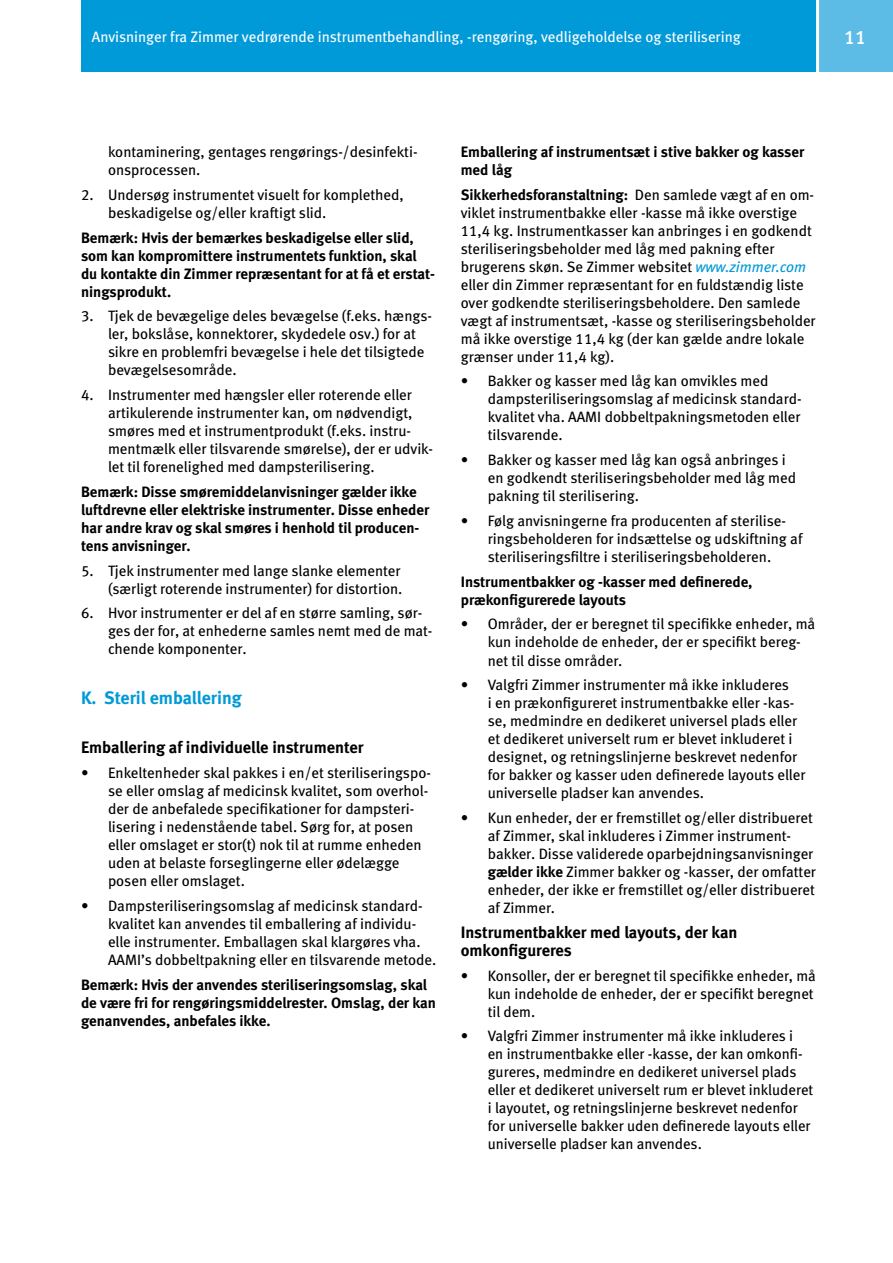
<style>
.page{position:relative;width:893px;height:1263px;background:#fff}
.page>*{position:absolute;margin:0;border:0;box-sizing:border-box;transform-origin:0 0}
.t1{font:19.5px "Meta Medium LF";color:#fff}
.t2{font:18px "Meta Bold LF";color:#009ad9}
.t3{font:16.5px/18px "Meta Bold LF";color:#000}
.t4{font:15px/18px "Meta Book LF";color:#000}
.t5{font:15px/18px "Meta Bold LF";color:#000}
.t6{font:15px "Meta Book LF";color:#fff}
.s1{font-family:"Meta Book LF"}
.s2{font-style:italic;color:#009ad9}
.s3{font-family:"Meta Bold LF"}
</style>
<div class="page">
<div style="left:81px;top:0;width:737px;height:72px;background:#009ad9"></div>
<div style="left:819px;top:0;width:74px;height:72px;background:#5dbce6"></div>
<hr style="left:816px;top:0;width:3px;height:75px;background:#fff">
<p class="t6" style="left:92px;top:28px;width:650px">Anvisninger fra Zimmer vedrørende instrumentbehandling, -rengøring, vedligeholdelse og sterilisering</p>
<h1 class="t1" style="left:844px;top:26px;width:23px">11</h1>
<p class="t4" style="left:108px;top:143px;width:311px">kontaminering, gentages rengørings-/desinfekti&shy;onsprocessen.</p>
<p class="t4" style="left:108px;top:185px;width:297px;text-indent:-27px">2. Undersøg instrumentet visuelt for komplethed, beskadigelse og/eller kraftigt slid.</p>
<p class="t5" style="left:81px;top:228px;width:356px">Bemærk: Hvis der bemærkes beskadigelse eller slid, som kan kompromittere instrumentets funktion, skal du kontakte din Zimmer repræsentant for at få et erstat&shy;ningsprodukt.</p>
<p class="t4" style="left:108px;top:307px;width:325px;text-indent:-27px">3. Tjek de bevægelige deles bevægelse (f.eks. hængs&shy;ler, bokslåse, konnektorer, skydedele osv.) for at sikre en problemfri bevægelse i hele det tilsigtede bevægelsesområde.</p>
<p class="t4" style="left:108px;top:386px;width:326px;text-indent:-27px">4. Instrumenter med hængsler eller roterende eller artikulerende instrumenter kan, om nødvendigt, smøres med et instrumentprodukt (f.eks. instru&shy;mentmælk eller tilsvarende smørelse), der er udvik&shy;let til forenelighed med dampsterilisering.</p>
<p class="t5" style="left:81px;top:482px;width:350px">Bemærk: Disse smøremiddelanvisninger gælder ikke luftdrevne eller elektriske instrumenter. Disse enheder har andre krav og skal smøres i henhold til producen&shy;tens anvisninger.</p>
<p class="t4" style="left:81px;top:561px;width:323px;text-align:right">5. Tjek instrumenter med lange slanke elementer (særligt roterende instrumenter) for distortion.</p>
<p class="t4" style="left:108px;top:604px;width:326px;text-indent:-27px">6. Hvor instrumenter er del af en større samling, sør&shy;ges der for, at enhederne samles nemt med de mat&shy;chende komponenter.</p>
<p class="t2" style="left:81px;top:687px;width:162px">K. Steril emballering</p>
<p class="t3" style="left:81px;top:738px;width:284px">Emballering af individuelle instrumenter</p>
<p class="t4" style="left:108px;top:764px;width:324px;text-indent:-27px">• Enkeltenheder skal pakkes i en/et steriliseringspo&shy;se eller omslag af medicinsk kvalitet, som overhol&shy;der de anbefalede specifikationer for dampsteri&shy;lisering i nedenstående tabel. Sørg for, at posen eller omslaget er stor(t) nok til at rumme enheden uden at belaste forseglingerne eller ødelægge posen eller omslaget.</p>
<p class="t4" style="left:108px;top:896px;width:330px;text-indent:-27px">• Dampsteriliseringsomslag af medicinsk standard&shy;kvalitet kan anvendes til emballering af individu&shy;elle instrumenter. Emballagen skal klargøres vha.<br>AAMI’s dobbeltpakning eller en tilsvarende metode.</p>
<p class="t5" style="left:81px;top:975px;width:356px">Bemærk: Hvis der anvendes steriliseringsomslag, skal de være fri for rengøringsmiddelrester. Omslag, der kan genanvendes, anbefales ikke.</p>
<p class="t5" style="left:461px;top:143px;width:345px">Emballering af instrumentsæt i stive bakker og kasser med låg</p>
<p class="t5" style="left:461px;top:185px;width:355px">Sikkerhedsforanstaltning: <span class="s1">Den samlede vægt af en om-</span></p>
<p class="t4" style="left:461px;top:203px;width:356px">viklet instrumentbakke eller -kasse må ikke overstige 11,4 kg. Instrumentkasser kan anbringes i en godkendt steriliseringsbeholder med låg med pakning efter brugerens skøn. Se Zimmer websitet <span class="s2">www.zimmer.com </span>eller din Zimmer repræsentant for en fuldstændig liste over godkendte steriliseringsbeholdere. Den samlede vægt af instrumentsæt, -kasse og steriliseringsbeholder må ikke overstige 11,4 kg (der kan gælde andre lokale grænser under 11,4 kg).</p>
<p class="t4" style="left:488px;top:372px;width:315px;text-indent:-27px">• Bakker og kasser med låg kan omvikles med dampsteriliseringsomslag af medicinsk standard&shy;kvalitet vha. AAMI dobbeltpakningsmetoden eller tilsvarende.</p>
<p class="t4" style="left:488px;top:451px;width:310px;text-indent:-27px">• Bakker og kasser med låg kan også anbringes i en godkendt steriliseringsbeholder med låg med pakning til sterilisering.</p>
<p class="t4" style="left:488px;top:512px;width:316px;text-indent:-27px">• Følg anvisningerne fra producenten af sterilise&shy;ringsbeholderen for indsættelse og udskiftning af steriliseringsfiltre i steriliseringsbeholderen.</p>
<p class="t5" style="left:461px;top:572px;width:293px">Instrumentbakker og -kasser med definerede, prækonfigurerede layouts</p>
<p class="t4" style="left:488px;top:615px;width:329px;text-indent:-27px">• Områder, der er beregnet til specifikke enheder, må kun indeholde de enheder, der er specifikt bereg&shy;net til disse områder.</p>
<p class="t4" style="left:488px;top:676px;width:319px;text-indent:-27px">• Valgfri Zimmer instrumenter må ikke inkluderes<br>i en prækonfigureret instrumentbakke eller -kas&shy;se, medmindre en dedikeret universel plads eller et dedikeret universelt rum er blevet inkluderet i designet, og retningslinjerne beskrevet nedenfor for bakker og kasser uden definerede layouts eller universelle pladser kan anvendes.</p>
<p class="t4" style="left:488px;top:809px;width:330px;text-indent:-27px">• Kun enheder, der er fremstillet og/eller distribueret af Zimmer, skal inkluderes i Zimmer instrument&shy;bakker. Disse validerede oparbejdningsanvisninger <span class="s3">gælder ikke</span> Zimmer bakker og -kasser, der omfatter enheder, der ikke er fremstillet og/eller distribueret af Zimmer.</p>
<p class="t3" style="left:461px;top:923px;width:278px">Instrumentbakker med layouts, der kan omkonfigureres</p>
<p class="t4" style="left:488px;top:966px;width:330px;text-indent:-27px">• Konsoller, der er beregnet til specifikke enheder, må kun indeholde de enheder, der er specifikt beregnet til dem.</p>
<p class="t4" style="left:488px;top:1027px;width:327px;text-indent:-27px">• Valgfri Zimmer instrumenter må ikke inkluderes i<br>en instrumentbakke eller -kasse, der kan omkonfi&shy;gureres, medmindre en dedikeret universel plads eller et dedikeret universelt rum er blevet inkluderet i layoutet, og retningslinjerne beskrevet nedenfor for universelle bakker uden definerede layouts eller universelle pladser kan anvendes.</p>
</div>
